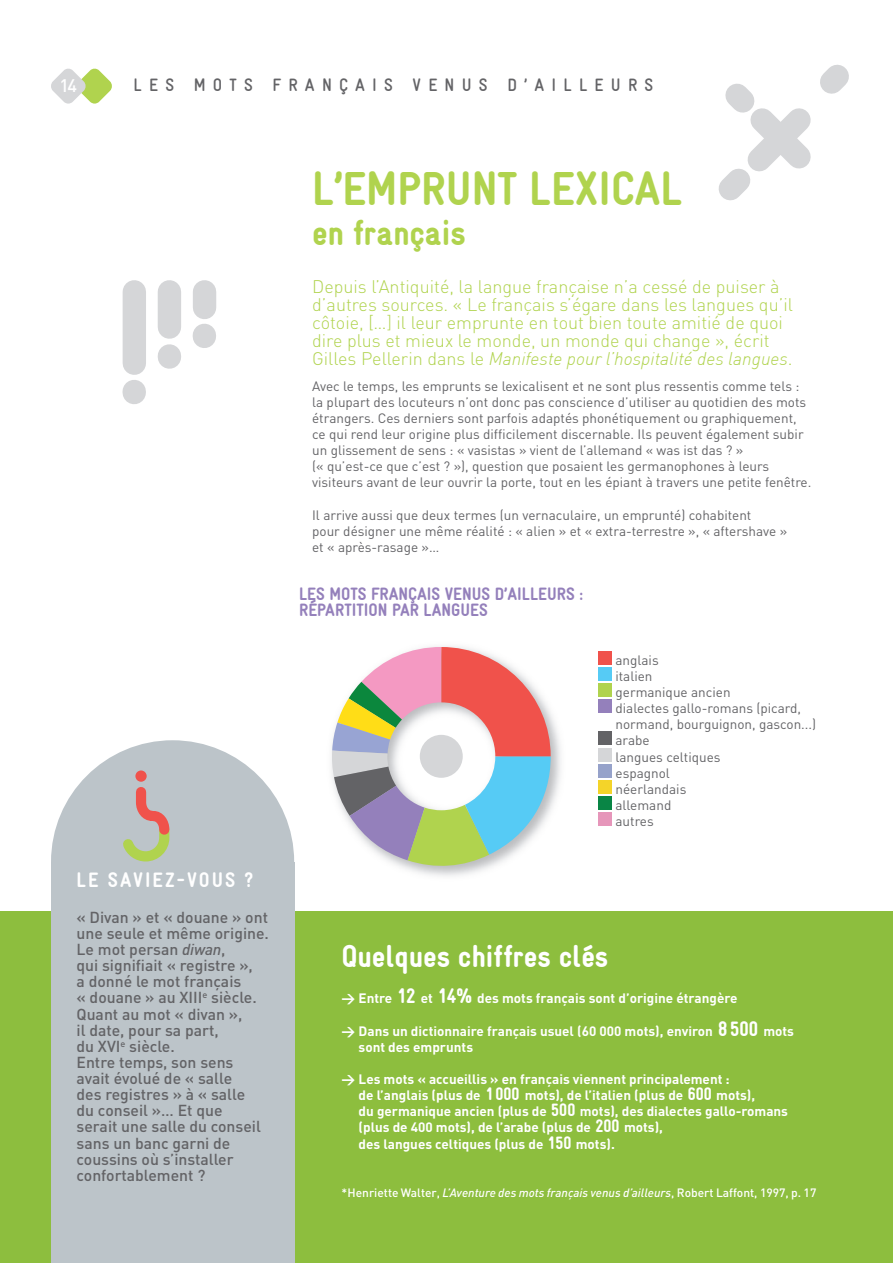
<style>
.page{position:relative;width:893px;height:1263px;background:#fff}
.page>*{position:absolute;margin:0;border:0;box-sizing:border-box;transform-origin:0 0}
.t1{font:900 condensed 48px "Gravur";color:#b0d34e}
.t2{font:900 condensed 36px "Gravur";color:#b0d34e}
.t3{font:900 condensed 31.5px "Gravur";color:#fff}
.t4{font:900 condensed 21px "Gravur";letter-spacing:.1em;color:#fff}
.t5{font:300 18px/18px "DIN";color:#b0d34e}
.t6{font:900 condensed 18px/16.2px "Gravur";color:#9480bb}
.t7{font:700 condensed 18px "Gravur";letter-spacing:.4em;color:#636366}
.t8{font:500 18px "DIN";color:#fff}
.t9{font:500 15.75px/16.2px "DIN";color:#636366}
.t10{font:13.5px/16.2px "DIN";color:#636366}
.t11{font:700 13.5px/16px "DIN";color:#fff}
.t12{font:500 12px "DIN";color:#fff}
.s1{font-style:italic}
.s2{font-family:"Gravur";font-weight:900;font-stretch:condensed;font-size:21px}
.s3{font-family:"Gravur";font-weight:900;font-stretch:condensed;font-size:18px}
</style>
<div class="page">
<svg style="left:51px;top:68px;width:61px;height:36px"></svg>
<div style="left:0;top:911px;width:893px;height:352px;background:#8dbe3e"></div>
<div style="left:598px;top:651px;width:14px;height:14px;background:#f0524b"></div>
<div style="left:598px;top:667px;width:14px;height:14px;background:#56cbf5"></div>
<div style="left:598px;top:683px;width:14px;height:14px;background:#b0d34e"></div>
<div style="left:598px;top:699px;width:14px;height:14px;background:#9480bb"></div>
<div style="left:598px;top:731px;width:14px;height:14px;background:#636366"></div>
<div style="left:598px;top:747px;width:14px;height:14px;background:#d5d6d8"></div>
<div style="left:598px;top:764px;width:14px;height:14px;background:#96a2ca"></div>
<div style="left:598px;top:780px;width:14px;height:14px;background:#f4d429"></div>
<div style="left:598px;top:796px;width:14px;height:14px;background:#098545"></div>
<div style="left:598px;top:812px;width:14px;height:14px;background:#e696ba"></div>
<div style="left:51px;top:862px;width:243px;height:401px;background:#bcc4c9"></div>
<div style="left:51px;top:740px;width:243px;height:243px;background:#bcc4c9;border-radius:50%"></div>
<div style="left:135px;top:770px;width:12px;height:12px;background:#f0524b;border-radius:50%"></div>
<svg style="left:123px;top:787px;width:47px;height:75px"></svg>
<svg style="left:718px;top:65px;width:131px;height:136px"></svg>
<svg style="left:332px;top:647px;width:219px;height:222px"></svg>
<div style="left:420px;top:735px;width:43px;height:43px;background:#d5d6d8;border-radius:50%"></div>
<hr style="left:123px;top:391px;width:23px;height:2px;background:#d5d6d8">
<div style="left:123px;top:292px;width:23px;height:71px;background:#d5d6d8"></div>
<div style="left:158px;top:292px;width:23px;height:35px;background:#d5d6d8"></div>
<svg style="left:158px;top:356px;width:23px;height:1px"></svg>
<svg style="left:193px;top:335px;width:23px;height:1px"></svg>
<div style="left:193px;top:292px;width:23px;height:15px;background:#d5d6d8"></div>
<h3 class="t8" style="left:59px;top:74px;width:19px">14</h3>
<h3 class="t7" style="left:134px;top:75px;width:521px">LES MOTS FRANÇAIS VENUS D’AILLEURS</h3>
<h1 class="t1" style="left:312px;top:162px;width:372px">L’EMPRUNT LEXICAL</h1>
<h2 class="t2" style="left:312px;top:213px;width:155px">EN FRANÇAIS</h2>
<p class="t5" style="left:312px;top:277px;width:482px">Depuis l’Antiquité, la langue française n’a cessé de puiser à d’autres sources. « Le français s’égare dans les langues qu’il côtoie, […] il leur emprunte en tout bien toute amitié de quoi dire plus et mieux le monde, un monde qui change », écrit Gilles Pellerin dans le <span class="s1">Manifeste pour l’hospitalité des langues</span>.</p>
<p class="t10" style="left:312px;top:377px;width:501px">Avec le temps, les emprunts se lexicalisent et ne sont plus ressentis comme tels : la plupart des locuteurs n’ont donc pas conscience d’utiliser au quotidien des mots étrangers. Ces derniers sont parfois adaptés phonétiquement ou graphiquement, ce qui rend leur origine plus difficilement discernable. Ils peuvent également subir un glissement de sens : « vasistas » vient de l’allemand « was ist das ? »<br>(« qu’est-ce que c’est ? »), question que posaient les germanophones à leurs visiteurs avant de leur ouvrir la porte, tout en les épiant à travers une petite fenêtre.</p>
<p class="t10" style="left:312px;top:506px;width:476px">Il arrive aussi que deux termes (un vernaculaire, un emprunté) cohabitent<br>pour désigner une même réalité : « alien » et « extra-terrestre », « aftershave » et « après-rasage »…</p>
<h3 class="t6" style="left:299px;top:586px;width:285px">LES MOTS FRANÇAIS VENUS D’AILLEURS :<br>RÉPARTITION PAR LANGUES</h3>
<p class="t10" style="left:615px;top:651px;width:202px">anglais<br>italien<br>germanique ancien<br>dialectes gallo-romans (picard, normand, bourguignon, gascon...) arabe<br>langues celtiques<br>espagnol<br>néerlandais<br>allemand<br>autres</p>
<h3 class="t4" style="left:77px;top:868px;width:178px">LE SAVIEZ-VOUS ?</h3>
<p class="t9" style="left:77px;top:908px;width:194px">« Divan » et « douane » ont une seule et même origine.<br>Le mot persan <span class="s1">diwan</span>,<br>qui signifiait « registre »,<br>a donné le mot français<br>« douane » au XIII<sup>e</sup> siècle.<br>Quant au mot « divan »,<br>il date, pour sa part,<br>du XVI<sup>e</sup> siècle.<br>Entre temps, son sens avait évolué de « salle<br>des registres » à « salle<br>du conseil »… Et que<br>serait une salle du conseil sans un banc garni de coussins où s’installer confortablement ?</p>
<h3 class="t3" style="left:342px;top:939px;width:268px">QUELQUES CHIFFRES CLÉS</h3>
<p class="t11" style="left:342px;top:990px;width:397px">&gt; Entre <span class="s2">12</span> et <span class="s2">14%</span> des mots français sont d’origine étrangère</p>
<p class="t11" style="left:359px;top:1022px;width:437px;text-indent:-17px">&gt; Dans un dictionnaire français usuel (60 000 mots), environ <span class="s2">8 500</span> mots sont des emprunts</p>
<p class="t11" style="left:359px;top:1070px;width:431px;text-indent:-17px">&gt; Les mots « accueillis » en français viennent principalement :<br>de l’anglais (plus de <span class="s3">1 000</span> mots), de l’italien (plus de <span class="s3">600</span> mots),<br>du germanique ancien (plus de <span class="s3">500</span> mots), des dialectes gallo-romans (plus de 400 mots), de l’arabe (plus de <span class="s3">200</span> mots),<br>des langues celtiques (plus de <span class="s3">150</span> mots).</p>
<p class="t12" style="left:342px;top:1185px;width:476px">*Henriette Walter, <span class="s1">L’Aventure des mots français venus d’ailleurs</span>, Robert Laffont, 1997, p. 17</p>
</div>
